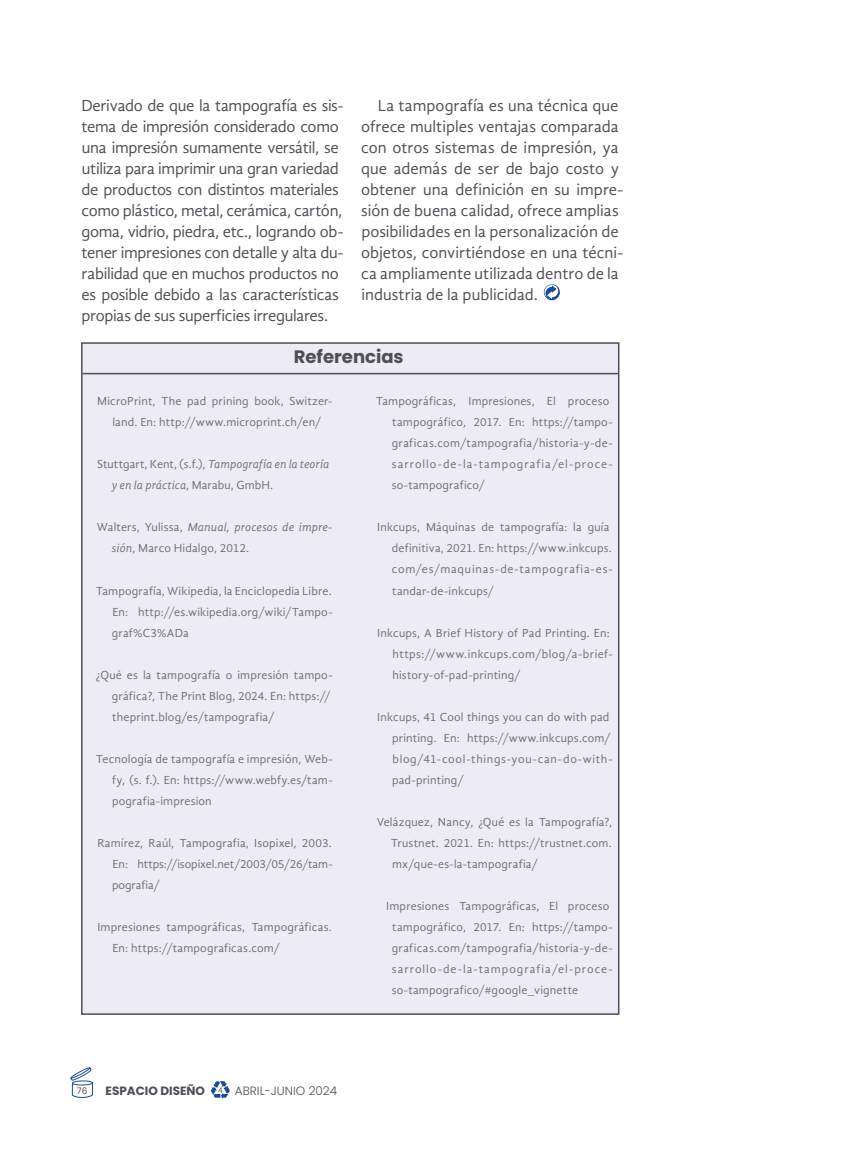
<style>
.page{position:relative;width:851px;height:1149px;background:#fff}
.page>*{position:absolute;margin:0;border:0;box-sizing:border-box;transform-origin:0 0}
.t1{font:700 18px "Poppins";color:#4d4e56}
.t2{font:16.5px/21px "Gandhi Sans";letter-spacing:-.015em;color:#4d4e56}
.t3{font:12px/21px "Gandhi Sans";letter-spacing:.015em;color:#6e6e75}
.t4{font:300 12px "Poppins";color:#4d4e56}
.t5{font:700 12px "Poppins";color:#4d4e56}
.t6{font:9px "Poppins";color:#4d4e56}
.s1{font-style:italic}
</style>
<div class="page">
<svg style="left:70px;top:1067px;width:23px;height:30px"></svg>
<svg style="left:211px;top:1081px;width:18px;height:17px"></svg>
<div style="left:81px;top:342px;width:538px;height:672px;background:#edebf5;border:2px solid #4d4e56"></div>
<hr style="left:83px;top:373px;width:534px;height:1px;background:#4d4e56">
<svg style="left:543px;top:284px;width:17px;height:16px"></svg>
<p class="t2" style="left:81px;top:95px;width:263px">Derivado de que la tampografía es sis&shy;tema de impresión considerado como una impresión sumamente versátil, se utiliza para imprimir una gran variedad de productos con distintos materiales como plástico, metal, cerámica, cartón, goma, vidrio, piedra, etc., logrando ob&shy;tener impresiones con detalle y alta du&shy;rabilidad que en muchos productos no es posible debido a las características propias de sus superficies irregulares.</p>
<h1 class="t1" style="left:294px;top:346px;width:111px">Referencias</h1>
<p class="t3" style="left:97px;top:390px;width:237px;text-align:center">MicroPrint, The pad prining book, Switzer&shy;land. En: http://www.microprint.ch/en/</p>
<p class="t3" style="left:112px;top:453px;width:219px;text-indent:-14px">Stuttgart, Kent, (s.f.), <span class="s1">Tampografía en la teoría y en la práctica</span>, Marabu, GmbH.</p>
<p class="t3" style="left:112px;top:516px;width:222px;text-indent:-15px">Walters, Yulissa, <span class="s1">Manual, procesos de impre&shy;sión</span>, Marco Hidalgo, 2012.</p>
<p class="t3" style="left:112px;top:579px;width:222px;text-align:justify;text-indent:-16px">Tampografía, Wikipedia, la Enciclopedia Libre.<br>En: http://es.wikipedia.org/wiki/Tampo&shy;graf%C3%ADa</p>
<p class="t3" style="left:112px;top:663px;width:222px;text-indent:-16px">¿Qué es la tampografía o impresión tampo&shy;gráfica?, The Print Blog, 2024. En: https:// theprint.blog/es/tampografia/</p>
<p class="t3" style="left:112px;top:747px;width:222px;text-align:justify;text-indent:-16px">Tecnología de tampografía e impresión, Web&shy;fy, (s. f.). En: https://www.webfy.es/tam&shy;pografia-impresion</p>
<p class="t3" style="left:112px;top:831px;width:222px;text-align:justify;text-indent:-15px">Ramírez, Raúl, Tampografia, Isopixel, 2003.<br>En: https://isopixel.net/2003/05/26/tam&shy;pografia/</p>
<p class="t3" style="left:112px;top:915px;width:221px;text-indent:-15px">Impresiones tampográficas, Tampográficas.<br>En: https://tampograficas.com/</p>
<p class="t2" style="left:361px;top:95px;width:263px;text-indent:17px">La tampografía es una técnica que ofrece multiples ventajas comparada con otros sistemas de impresión, ya que además de ser de bajo costo y obtener una definición en su impre&shy;sión de buena calidad, ofrece amplias posibilidades en la personalización de objetos, convirtiéndose en una técni&shy;ca ampliamente utilizada dentro de la industria de la publicidad.</p>
<p class="t3" style="left:391px;top:390px;width:222px;text-indent:-16px">Tampográficas, Impresiones, El proceso tampográfico, 2017. En: https://tampo&shy;graficas.com/tampografia/historia-y-de&shy;sarrollo-de-la-tampografia/el-proce&shy;so-tampografico/</p>
<p class="t3" style="left:391px;top:516px;width:222px;text-indent:-14px">Inkcups, Máquinas de tampografía: la guía definitiva, 2021. En: https://www.inkcups. com/es/maquinas-de-tampografia-es&shy;tandar-de-inkcups/</p>
<p class="t3" style="left:392px;top:621px;width:221px;text-indent:-15px">Inkcups, A Brief History of Pad Printing. En: https://www.inkcups.com/blog/a-brief&shy;history-of-pad-printing/</p>
<p class="t3" style="left:392px;top:705px;width:222px;text-indent:-15px">Inkcups, 41 Cool things you can do with pad printing. En: https://www.inkcups.com/ blog/41-cool-things-you-can-do-with&shy;pad-printing/</p>
<p class="t3" style="left:391px;top:810px;width:223px;text-align:justify;text-indent:-14px">Velázquez, Nancy, ¿Qué es la Tampografía?, Trustnet. 2021. En: https://trustnet.com. mx/que-es-la-tampografia/</p>
<p class="t3" style="left:391px;top:894px;width:222px;text-indent:-5px">Impresiones Tampográficas, El proceso tampográfico, 2017. En: https://tampo&shy;graficas.com/tampografia/historia-y-de&shy;sarrollo-de-la-tampografia/el-proce&shy;so-tampografico/#google_vignette</p>
<p class="t6" style="left:77px;top:1085px;width:12px">76</p>
<p class="t5" style="left:106px;top:1083px;width:101px">ESPACIO DISEÑO</p>
<p class="t4" style="left:235px;top:1083px;width:104px">ABRIL-JUNIO 2024</p>
</div>
